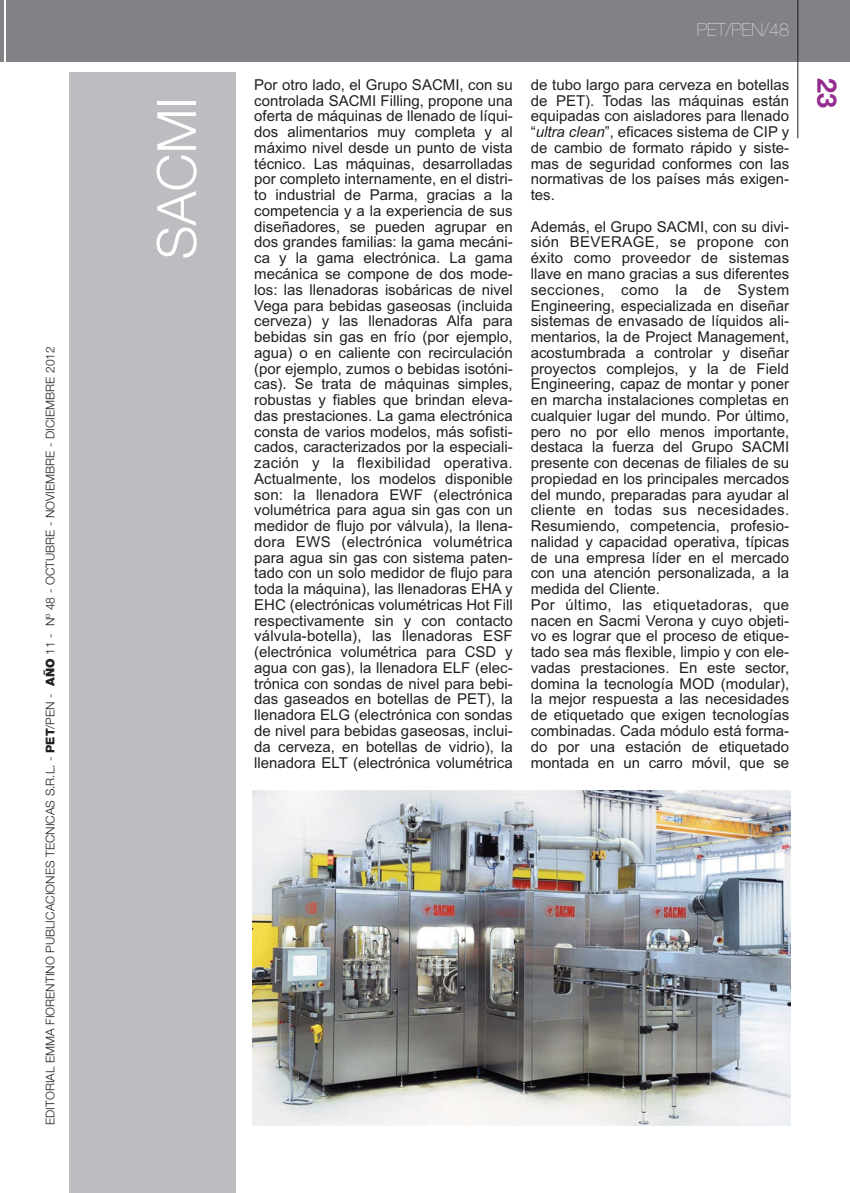
<style>
.page{position:relative;width:850px;height:1193px;background:#fff}
.page>*{position:absolute;margin:0;border:0;box-sizing:border-box;transform-origin:0 0}
.t1{font:300 54px "Helvetica Neue";color:#fff}
.t2{font:700 27px "Helvetica Neue";color:#952c8f}
.t3{font:200 18px "Helvetica Neue";color:#fff}
.t4{font:15px/15.8px "Arial";color:#231f20;text-align:justify}
.t5{font:300 12px "Helvetica Neue";color:#231f20}
.s1{font-weight:800}
.s2{font-weight:900}
.s3{font-style:italic}
</style>
<div class="page">
<div style="left:6px;top:0;width:844px;height:62px;background:#808285"></div>
<hr style="left:797px;top:0;width:1px;height:138px;background:#231f20">
<div style="left:69px;top:72px;width:166px;height:1120px;background:#bbbdc0"></div>
<hr style="left:0;top:0;width:4px;height:62px;background:#808285">
<img style="left:253px;top:790px;width:538px;height:335px">
<p class="t5" style="left:46px;top:1124px;width:780px;rotate:-90deg">EDITORIAL EMMA FIORENTINO PUBLICACIONES TECNICAS S.R.L. - <span class="s1">PET</span>/PEN - <span class="s2">AÑO</span> 11 - Nº 48 - OCTUBRE - NOVIEMBRE - DICIEMBRE 2012</p>
<h1 class="t1" style="left:157px;top:259px;width:164px;rotate:-90deg">SACMI</h1>
<p class="t3" style="left:697px;top:24px;width:94px">PET/PEN/48</p>
<p class="t4" style="left:254px;top:78px;width:260px">Por otro lado, el Grupo SACMI, con su controlada SACMI Filling, propone una oferta de máquinas de llenado de líqui&shy;dos alimentarios muy completa y al máximo nivel desde un punto de vista técnico. Las máquinas, desarrolladas por completo internamente, en el distri&shy;to industrial de Parma, gracias a la competencia y a la experiencia de sus diseñadores, se pueden agrupar en dos grandes familias: la gama mecáni&shy;ca y la gama electrónica. La gama mecánica se compone de dos mode&shy;los: las llenadoras isobáricas de nivel Vega para bebidas gaseosas (incluida cerveza) y las llenadoras Alfa para bebidas sin gas en frío (por ejemplo, agua) o en caliente con recirculación (por ejemplo, zumos o bebidas isotóni&shy;cas). Se trata de máquinas simples, robustas y fiables que brindan eleva&shy;das prestaciones. La gama electrónica consta de varios modelos, más sofisti&shy;cados, caracterizados por la especiali&shy;zación y la flexibilidad operativa.<br>Actualmente, los modelos disponible son: la llenadora EWF (electrónica volumétrica para agua sin gas con un medidor de flujo por válvula), la llena&shy;dora EWS (electrónica volumétrica para agua sin gas con sistema paten&shy;tado con un solo medidor de flujo para toda la máquina), las llenadoras EHA y EHC (electrónicas volumétricas Hot Fill respectivamente sin y con contacto válvula-botella), las llenadoras ESF (electrónica volumétrica para CSD y agua con gas), la llenadora ELF (elec&shy;trónica con sondas de nivel para bebi&shy;das gaseados en botellas de PET), la llenadora ELG (electrónica con sondas de nivel para bebidas gaseosas, inclui&shy;da cerveza, en botellas de vidrio), la llenadora ELT (electrónica volumétrica</p>
<p class="t4" style="left:531px;top:78px;width:260px">de tubo largo para cerveza en botellas de PET). Todas las máquinas están equipadas con aisladores para llenado “<span class="s3">ultra clean</span>”, eficaces sistema de CIP y de cambio de formato rápido y siste&shy;mas de seguridad conformes con las normativas de los países más exigen&shy;tes.</p>
<p class="t4" style="left:531px;top:220px;width:260px;text-align:left">Además, el Grupo SACMI, con su divi&shy;sión BEVERAGE, se propone con éxito como proveedor de sistemas llave en mano gracias a sus diferentes secciones, como la de System Engineering, especializada en diseñar sistemas de envasado de líquidos ali&shy;mentarios, la de Project Management, acostumbrada a controlar y diseñar proyectos complejos, y la de Field Engineering, capaz de montar y poner en marcha instalaciones completas en cualquier lugar del mundo. Por último, pero no por ello menos importante, destaca la fuerza del Grupo SACMI presente con decenas de filiales de su propiedad en los principales mercados del mundo, preparadas para ayudar al cliente en todas sus necesidades.<br>Resumiendo, competencia, profesio&shy;nalidad y capacidad operativa, típicas de una empresa líder en el mercado con una atención personalizada, a la medida del Cliente.<br>Por último, las etiquetadoras, que nacen en Sacmi Verona y cuyo objeti&shy;vo es lograr que el proceso de etique&shy;tado sea más flexible, limpio y con ele&shy;vadas prestaciones. En este sector, domina la tecnología MOD (modular), la mejor respuesta a las necesidades de etiquetado que exigen tecnologías combinadas. Cada módulo está forma&shy;do por una estación de etiquetado montada en un carro móvil, que se</p>
<h2 class="t2" style="left:837px;top:78px;width:31px;rotate:90deg">23</h2>
</div>
